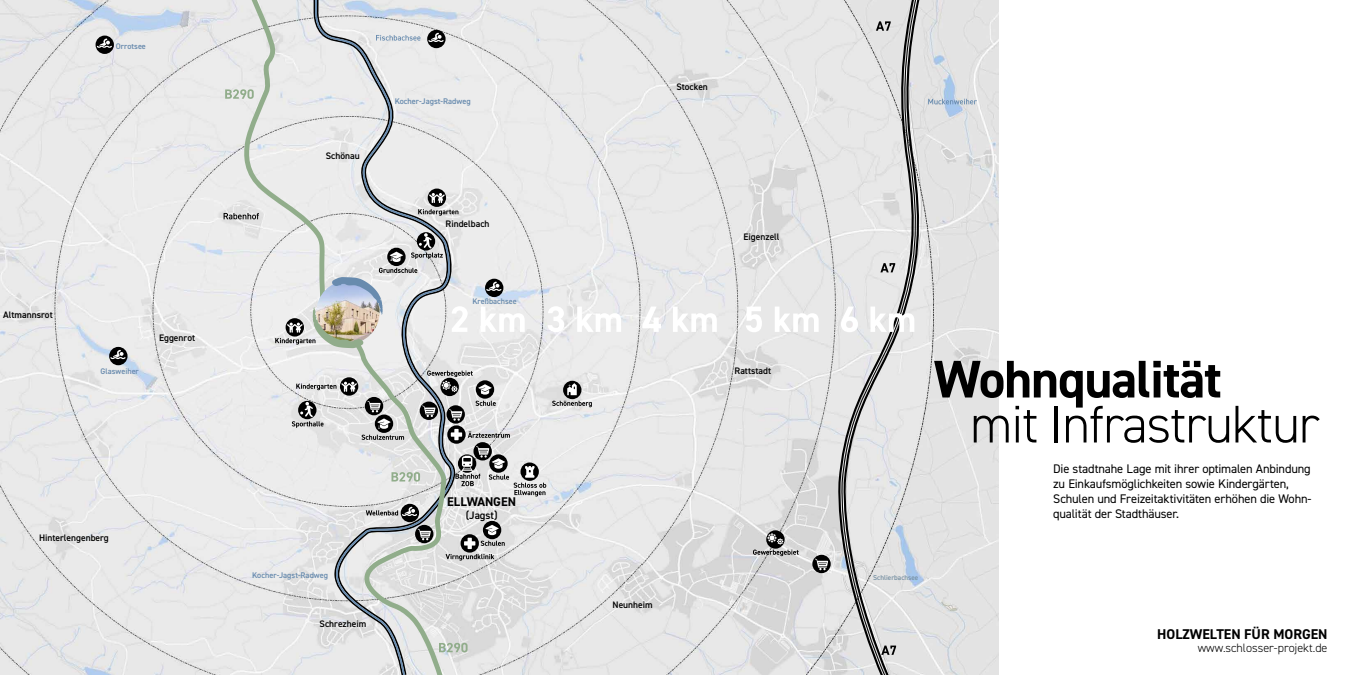
<style>
.page{position:relative;width:1350px;height:675px;background:#fff}
.page>*{position:absolute;margin:0;border:0;box-sizing:border-box;transform-origin:0 0}
.t1{font:300 53.12px "DIN2014";letter-spacing:-.02em;color:#000}
.t2{font:700 53.12px "DIN2014";letter-spacing:-.02em;color:#000}
.t3{font:700 14.19px "DIN2014";color:#000}
.t4{font:700 12.69px "DIN2014";color:#000}
.t5{font:12.5px/15px "DIN2014";letter-spacing:-.015em;color:#000}
.t6{font:300 12.12px "DIN2014";color:#000}
.t7{font:600 10.88px "DIN2014";color:#000}
.t8{font:600 9.44px "DIN2014";color:#000}
.t9{font:600 8.25px "DIN2014";color:#688bae}
.t10{font:600 8.12px "DIN2014";color:#688aad}
.t11{font:600 7.06px "DIN2014";color:#7891a3}
</style>
<div class="page">
<img style="left:0;top:0;width:999px;height:675px">
<svg style="left:449px;top:0;width:13px;height:675px;background:#e1e1e2"></svg>
<svg style="left:836px;top:0;width:3px;height:675px;background:#e2e2e2"></svg>
<svg style="left:839px;top:0;width:3px;height:675px;background:#d4d4d4"></svg>
<svg style="left:842px;top:0;width:81px;height:675px;background:#d5d5d6"></svg>
<svg style="left:240px;top:0;width:209px;height:675px;background:#e0e2e2"></svg>
<svg style="left:552px;top:401px;width:40px;height:6px"></svg>
<svg style="left:224px;top:213px;width:35px;height:6px"></svg>
<svg style="left:928px;top:99px;width:49px;height:5px"></svg>
<svg style="left:376px;top:35px;width:45px;height:6px"></svg>
<svg style="left:362px;top:435px;width:42px;height:5px"></svg>
<svg style="left:475px;top:401px;width:21px;height:5px"></svg>
<svg style="left:452px;top:306px;width:73px;height:26px"></svg>
<svg style="left:548px;top:306px;width:73px;height:26px"></svg>
<svg style="left:642px;top:307px;width:75px;height:25px"></svg>
<svg style="left:746px;top:307px;width:73px;height:25px"></svg>
<svg style="left:841px;top:307px;width:73px;height:25px"></svg>
<svg style="left:439px;top:643px;width:29px;height:9px"></svg>
<svg style="left:881px;top:646px;width:15px;height:9px"></svg>
<svg style="left:880px;top:263px;width:15px;height:9px"></svg>
<svg style="left:876px;top:21px;width:15px;height:10px"></svg>
<svg style="left:392px;top:472px;width:28px;height:10px"></svg>
<svg style="left:225px;top:89px;width:29px;height:10px"></svg>
<svg style="left:292px;top:402px;width:32px;height:26px"></svg>
<svg style="left:447px;top:425px;width:19px;height:19px"></svg>
<svg style="left:451px;top:429px;width:11px;height:11px"></svg>
<div style="left:365px;top:397px;width:18px;height:18px;background:#000;border-radius:50%"></div>
<svg style="left:367px;top:401px;width:14px;height:11px"></svg>
<div style="left:420px;top:402px;width:18px;height:18px;background:#000;border-radius:50%"></div>
<svg style="left:422px;top:405px;width:13px;height:12px"></svg>
<svg style="left:447px;top:405px;width:18px;height:19px"></svg>
<svg style="left:449px;top:409px;width:13px;height:12px"></svg>
<svg style="left:473px;top:442px;width:19px;height:19px"></svg>
<svg style="left:812px;top:555px;width:19px;height:18px"></svg>
<svg style="left:815px;top:559px;width:13px;height:11px"></svg>
<div style="left:401px;top:504px;width:18px;height:18px;background:#000;border-radius:50%"></div>
<div style="left:485px;top:279px;width:18px;height:18px;background:#000;border-radius:50%"></div>
<svg style="left:486px;top:282px;width:15px;height:9px"></svg>
<svg style="left:766px;top:530px;width:19px;height:19px"></svg>
<svg style="left:753px;top:533px;width:46px;height:23px"></svg>
<svg style="left:563px;top:381px;width:18px;height:18px"></svg>
<svg style="left:567px;top:383px;width:10px;height:12px"></svg>
<svg style="left:109px;top:347px;width:19px;height:18px"></svg>
<svg style="left:111px;top:350px;width:14px;height:9px"></svg>
<div style="left:96px;top:36px;width:18px;height:18px;background:#000;border-radius:50%"></div>
<svg style="left:97px;top:38px;width:15px;height:10px"></svg>
<svg style="left:427px;top:30px;width:19px;height:18px"></svg>
<svg style="left:429px;top:33px;width:14px;height:9px"></svg>
<svg style="left:468px;top:431px;width:42px;height:7px"></svg>
<svg style="left:411px;top:233px;width:32px;height:26px"></svg>
<svg style="left:366px;top:507px;width:51px;height:9px"></svg>
<svg style="left:418px;top:209px;width:40px;height:7px"></svg>
<svg style="left:415px;top:525px;width:18px;height:18px"></svg>
<svg style="left:418px;top:529px;width:13px;height:11px"></svg>
<div style="left:428px;top:189px;width:18px;height:18px;background:#000;border-radius:50%"></div>
<svg style="left:429px;top:193px;width:16px;height:10px"></svg>
<img style="left:275px;top:268px;width:142px;height:80px">
<svg style="left:340px;top:377px;width:18px;height:19px"></svg>
<svg style="left:296px;top:382px;width:61px;height:10px"></svg>
<div style="left:375px;top:415px;width:18px;height:18px;background:#000;border-radius:50%"></div>
<svg style="left:377px;top:418px;width:14px;height:11px"></svg>
<svg style="left:476px;top:380px;width:18px;height:19px"></svg>
<div style="left:483px;top:521px;width:18px;height:18px;background:#000;border-radius:50%"></div>
<svg style="left:427px;top:371px;width:65px;height:24px;background:#a2a2a3"></svg>
<svg style="left:387px;top:248px;width:19px;height:18px"></svg>
<svg style="left:390px;top:252px;width:13px;height:10px"></svg>
<svg style="left:446px;top:525px;width:59px;height:36px;background:#afafaf"></svg>
<svg style="left:455px;top:446px;width:91px;height:51px;background:#b9b9b9"></svg>
<p class="t10" style="left:116px;top:41px;width:31px">Orrotsee</p>
<p class="t8" style="left:3px;top:309px;width:51px">Altmannsrot</p>
<p class="t10" style="left:101px;top:366px;width:40px">Glasweiher</p>
<p class="t8" style="left:159px;top:332px;width:37px">Eggenrot</p>
<p class="t8" style="left:39px;top:532px;width:71px">Hinterlengenberg</p>
<p class="t8" style="left:326px;top:150px;width:35px">Schönau</p>
<p class="t9" style="left:395px;top:96px;width:77px">Kocher-Jagst-Radweg</p>
<p class="t8" style="left:676px;top:80px;width:33px">Stocken</p>
<p class="t8" style="left:446px;top:217px;width:45px">Rindelbach</p>
<p class="t10" style="left:472px;top:296px;width:46px">Kreßbachsee</p>
<p class="t8" style="left:744px;top:231px;width:38px">Eigenzell</p>
<p class="t4" style="left:447px;top:493px;width:70px">ELLWANGEN</p>
<p class="t7" style="left:466px;top:508px;width:33px">(Jagst)</p>
<p class="t8" style="left:735px;top:364px;width:38px">Rattstadt</p>
<h1 class="t2" style="left:934px;top:344px;width:290px">Wohnqualität</h1>
<h1 class="t1" style="left:970px;top:392px;width:351px">mit Infrastruktur</h1>
<p class="t5" style="left:1053px;top:460px;width:260px">Die stadtnahe Lage mit ihrer optimalen Anbindung zu Einkaufsmöglichkeiten sowie Kindergärten, Schulen und Freizeitaktivitäten erhöhen die Wohn&shy;qualität der Stadthäuser.</p>
<p class="t9" style="left:252px;top:570px;width:77px">Kocher-Jagst-Radweg</p>
<p class="t11" style="left:873px;top:573px;width:47px">Schlierbachsee</p>
<p class="t8" style="left:320px;top:617px;width:48px">Schrezheim</p>
<p class="t8" style="left:613px;top:599px;width:42px">Neunheim</p>
<p class="t3" style="left:1157px;top:625px;width:172px">HOLZWELTEN FÜR MORGEN</p>
<p class="t6" style="left:1198px;top:641px;width:131px">www.schlosser-projekt.de</p>
</div>
